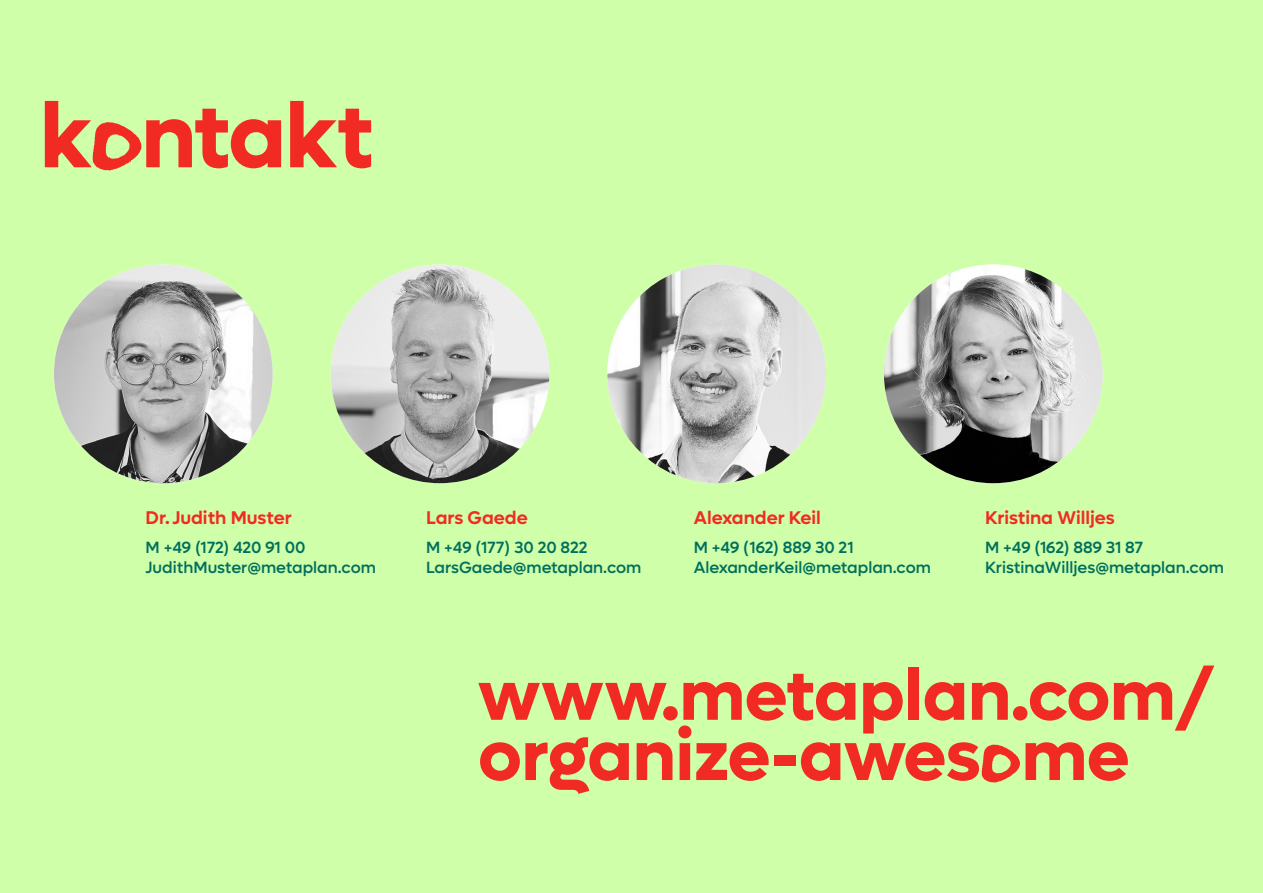
<style>
.page{position:relative;width:1263px;height:893px;background:#cfffa8}
.page>*{position:absolute;margin:0;border:0;box-sizing:border-box;transform-origin:0 0}
.t1{font:700 92.1px "Lufga";letter-spacing:-.025em;color:#f12b24}
.t2{font:700 72.3px/60.3px "Lufga";letter-spacing:-.01em;color:#f12b24}
.TITEL{font:600 18.45px "Lufga";color:#f12b24}
.termin{font:500 16.35px "Lufga";color:#006f5d}
.s1{font-family:"Mole Display";font-weight:400;font-size:101.25px}
.s2{font-family:"Mole Display";font-weight:400;font-size:79.5px}
</style>
<div class="page">
<img style="left:884px;top:264px;width:219px;height:219px;border-radius:109px">
<img style="left:54px;top:264px;width:219px;height:219px">
<img style="left:331px;top:264px;width:218px;height:219px">
<img style="left:607px;top:264px;width:219px;height:219px">
<p class="t1" style="left:39px;top:81px;width:336px">k<span class="s1">o</span>ntakt</p>
<p class="TITEL" style="left:146px;top:507px;width:148px">Dr. Judith Muster</p>
<p class="termin" style="left:146px;top:538px;width:162px">M +49 (172) 420 91 00</p>
<p class="termin" style="left:146px;top:558px;width:232px">JudithMuster@metaplan.com</p>
<p class="TITEL" style="left:426px;top:507px;width:103px">Lars Gaede</p>
<p class="termin" style="left:426px;top:538px;width:163px">M +49 (177) 30 20 822</p>
<p class="termin" style="left:426px;top:558px;width:217px">LarsGaede@metaplan.com</p>
<p class="TITEL" style="left:694px;top:507px;width:129px">Alexander Keil</p>
<p class="termin" style="left:694px;top:538px;width:161px">M +49 (162) 889 30 21</p>
<p class="termin" style="left:694px;top:558px;width:239px">AlexanderKeil@metaplan.com</p>
<p class="TITEL" style="left:985px;top:507px;width:131px">Kristina Willjes</p>
<p class="termin" style="left:985px;top:538px;width:159px">M +49 (162) 889 31 87</p>
<p class="termin" style="left:985px;top:558px;width:240px">KristinaWilljes@metaplan.com</p>
<p class="t2" style="left:478px;top:665px;width:737px">www.metaplan.com/ organize-awes<span class="s2">o</span>me</p>
</div>
